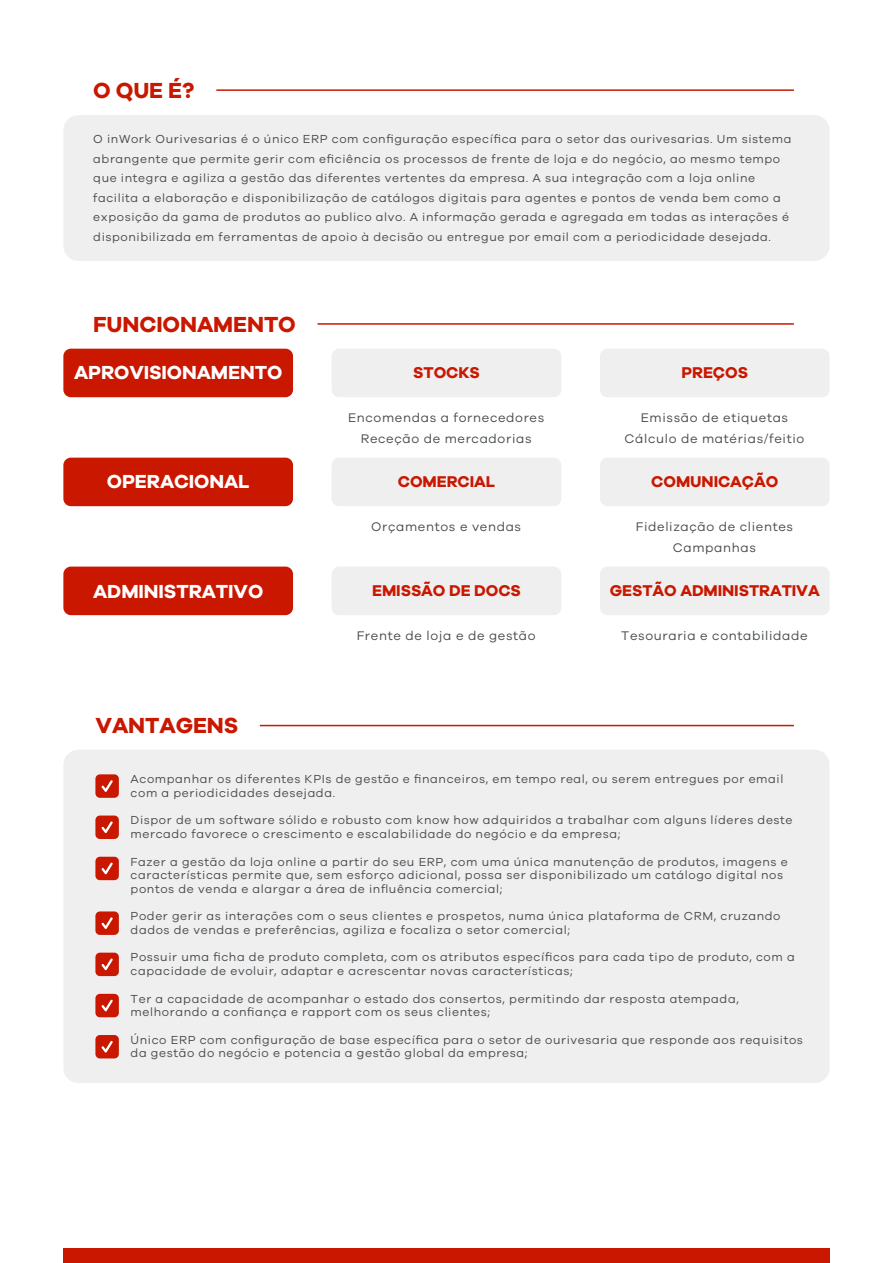
<style>
.page{position:relative;width:893px;height:1263px;background:#fff}
.page>*{position:absolute;margin:0;border:0;box-sizing:border-box;transform-origin:0 0}
.t1{font:700 22.5px "Galano Grotesque";letter-spacing:-.005em;color:#c91700}
.t2{font:700 19.5px "Galano Grotesque";letter-spacing:-.005em;color:#fff}
.t3{font:700 16.05px "Galano Grotesque";letter-spacing:-.005em;color:#c91700}
.t4{font:12.9px/20.9px "Galano Grotesque";letter-spacing:.05em;color:#474b4e;text-align:center}
.t5{font:12px/13.5px "Galano Grotesque";letter-spacing:.05em;color:#474b4e}
</style>
<div class="page">
<div style="left:63px;top:115px;width:767px;height:146px;background:#efefef;border-radius:15px"></div>
<div style="left:63px;top:1248px;width:767px;height:15px;background:#c91700"></div>
<hr style="left:216px;top:89px;width:578px;height:2px;background:#c91700">
<div style="left:63px;top:750px;width:767px;height:333px;background:#efefef;border-radius:15px"></div>
<hr style="left:260px;top:725px;width:534px;height:1px;background:#c91700">
<div style="left:332px;top:349px;width:229px;height:48px;background:#efefef;border-radius:8px"></div>
<div style="left:63px;top:349px;width:230px;height:48px;background:#c91700;border-radius:8px"></div>
<div style="left:63px;top:458px;width:230px;height:48px;background:#c91700;border-radius:8px"></div>
<div style="left:63px;top:567px;width:230px;height:48px;background:#c91700;border-radius:8px"></div>
<div style="left:332px;top:458px;width:229px;height:48px;background:#efefef;border-radius:8px"></div>
<div style="left:332px;top:567px;width:229px;height:48px;background:#efefef;border-radius:8px"></div>
<div style="left:600px;top:349px;width:230px;height:48px;background:#efefef;border-radius:8px"></div>
<div style="left:600px;top:458px;width:230px;height:48px;background:#efefef;border-radius:8px"></div>
<div style="left:600px;top:567px;width:230px;height:48px;background:#efefef;border-radius:8px"></div>
<hr style="left:317px;top:323px;width:477px;height:2px;background:#c91700">
<div style="left:95px;top:774px;width:24px;height:24px;background:#c91700;border-radius:4px"></div>
<svg style="left:101px;top:780px;width:12px;height:12px"></svg>
<div style="left:95px;top:815px;width:24px;height:24px;background:#c91700;border-radius:4px"></div>
<svg style="left:101px;top:821px;width:12px;height:12px"></svg>
<div style="left:95px;top:857px;width:24px;height:23px;background:#c91700;border-radius:4px"></div>
<svg style="left:101px;top:862px;width:12px;height:12px"></svg>
<div style="left:95px;top:911px;width:24px;height:24px;background:#c91700;border-radius:4px"></div>
<svg style="left:101px;top:917px;width:12px;height:12px"></svg>
<div style="left:95px;top:953px;width:24px;height:23px;background:#c91700;border-radius:4px"></div>
<svg style="left:101px;top:958px;width:12px;height:12px"></svg>
<div style="left:95px;top:994px;width:24px;height:23px;background:#c91700;border-radius:4px"></div>
<svg style="left:101px;top:999px;width:12px;height:12px"></svg>
<div style="left:95px;top:1035px;width:24px;height:23px;background:#c91700;border-radius:4px"></div>
<svg style="left:101px;top:1041px;width:12px;height:11px"></svg>
<h1 class="t1" style="left:93px;top:76px;width:103px">O QUE É?</h1>
<p class="t5" style="left:93px;top:129px;width:700px;line-height:19.5px">O inWork Ourivesarias é o único ERP com configuração específica para o setor das ourivesarias. Um sistema abrangente que permite gerir com eficiência os processos de frente de loja e do negócio, ao mesmo tempo que integra e agiliza a gestão das diferentes vertentes da empresa. A sua integração com a loja online facilita a elaboração e disponibilização de catálogos digitais para agentes e pontos de venda bem como a exposição da gama de produtos ao publico alvo. A informação gerada e agregada em todas as interações é disponibilizada em ferramentas de apoio à decisão ou entregue por email com a periodicidade desejada.</p>
<h1 class="t1" style="left:93px;top:310px;width:204px">FUNCIONAMENTO</h1>
<h2 class="t2" style="left:74px;top:360px;width:210px">APROVISIONAMENTO</h2>
<h2 class="t2" style="left:107px;top:469px;width:144px">OPERACIONAL</h2>
<h2 class="t2" style="left:93px;top:580px;width:172px">ADMINISTRATIVO</h2>
<h1 class="t1" style="left:95px;top:711px;width:144px">VANTAGENS</h1>
<h3 class="t3" style="left:413px;top:363px;width:68px">STOCKS</h3>
<p class="t4" style="left:348px;top:407px;width:198px">Encomendas a fornecedores<br>Receção de mercadorias</p>
<h3 class="t3" style="left:398px;top:472px;width:99px">COMERCIAL</h3>
<p class="t4" style="left:371px;top:516px;width:151px">Orçamentos e vendas</p>
<h3 class="t3" style="left:372px;top:581px;width:150px">EMISSÃO DE DOCS</h3>
<p class="t4" style="left:357px;top:625px;width:180px">Frente de loja e de gestão</p>
<h3 class="t3" style="left:682px;top:363px;width:68px">PREÇOS</h3>
<p class="t4" style="left:625px;top:407px;width:181px">Emissão de etiquetas<br>Cálculo de matérias/feitio</p>
<h3 class="t3" style="left:651px;top:472px;width:129px">COMUNICAÇÃO</h3>
<p class="t4" style="left:636px;top:516px;width:159px">Fidelização de clientes<br>Campanhas</p>
<h3 class="t3" style="left:610px;top:581px;width:212px">GESTÃO ADMINISTRATIVA</h3>
<p class="t4" style="left:621px;top:625px;width:188px">Tesouraria e contabilidade</p>
<p class="t5" style="left:131px;top:772px;width:654px">Acompanhar os diferentes KPIs de gestão e financeiros, em tempo real, ou serem entregues por email com a periodicidades desejada.</p>
<p class="t5" style="left:131px;top:813px;width:663px">Dispor de um software sólido e robusto com know how adquiridos a trabalhar com alguns líderes deste mercado favorece o crescimento e escalabilidade do negócio e da empresa;</p>
<p class="t5" style="left:131px;top:854px;width:659px">Fazer a gestão da loja online a partir do seu ERP, com uma única manutenção de produtos, imagens e características permite que, sem esforço adicional, possa ser disponibilizado um catálogo digital nos pontos de venda e alargar a área de influência comercial;</p>
<p class="t5" style="left:131px;top:909px;width:651px">Poder gerir as interações com o seus clientes e prospetos, numa única plataforma de CRM, cruzando dados de vendas e preferências, agiliza e focaliza o setor comercial;</p>
<p class="t5" style="left:131px;top:950px;width:666px">Possuir uma ficha de produto completa, com os atributos específicos para cada tipo de produto, com a capacidade de evoluir, adaptar e acrescentar novas características;</p>
<p class="t5" style="left:131px;top:991px;width:610px">Ter a capacidade de acompanhar o estado dos consertos, permitindo dar resposta atempada, melhorando a confiança e rapport com os seus clientes;</p>
<p class="t5" style="left:131px;top:1033px;width:674px">Único ERP com configuração de base específica para o setor de ourivesaria que responde aos requisitos da gestão do negócio e potencia a gestão global da empresa;</p>
</div>
